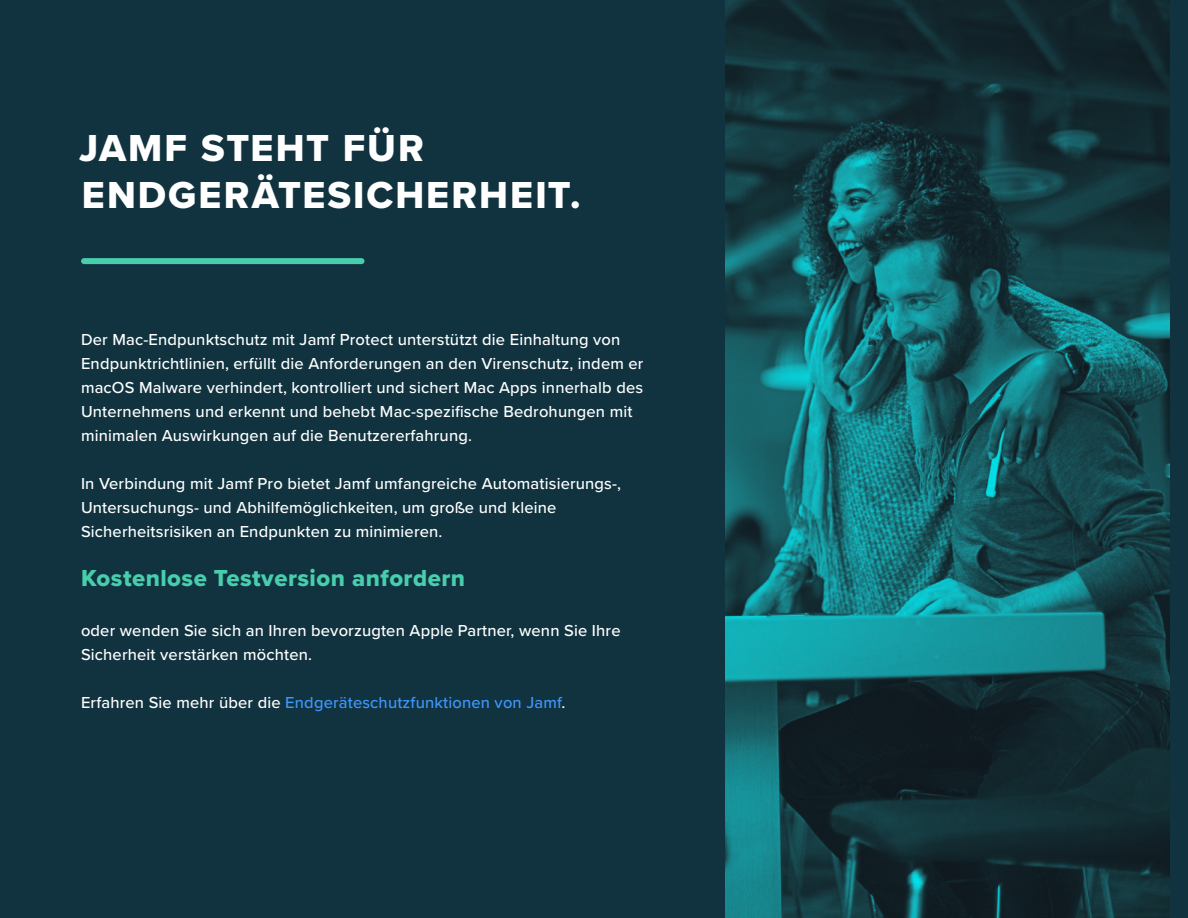
<style>
.page{position:relative;width:1188px;height:918px;background:#fff}
.page>*{position:absolute;margin:0;border:0;box-sizing:border-box;transform-origin:0 0}
.t1{font:39px/46.8px "Proxima Nova Extrabld";letter-spacing:.05em;color:#fff}
.List_Paragraph{font:24px "Proxima Nova Extrabld";letter-spacing:.02em;color:#48ceac}
.List_Paragraph-2{font:500 16.5px/24px "Proxima Nova";letter-spacing:.01em;color:#fff}
.List_Paragraph-3{font:500 16.5px "Proxima Nova";letter-spacing:.01em;color:#3e97fc}
.s1{color:#fff}
</style>
<div class="page">
<div style="left:0;top:0;width:726px;height:918px;background:#113340"></div>
<div style="left:84px;top:258px;width:278px;height:6px;background:#48ceac"></div>
<img style="left:726px;top:0;width:445px;height:918px">
<div style="left:1171px;top:0;width:17px;height:918px;background:#113340"></div>
<p class="t1" style="left:79px;top:125px;width:503px">JAMF STEHT FÜR<br>ENDGERÄTESICHERHEIT.</p>
<p class="List_Paragraph-2" style="left:81px;top:326px;width:564px">Der Mac-Endpunktschutz mit Jamf Protect unterstützt die Einhaltung von Endpunktrichtlinien, erfüllt die Anforderungen an den Virenschutz, indem er macOS Malware verhindert, kontrolliert und sichert Mac Apps innerhalb des Unternehmens und erkennt und behebt Mac-spezifische Bedrohungen mit minimalen Auswirkungen auf die Benutzererfahrung.</p>
<p class="List_Paragraph-2" style="left:81px;top:470px;width:542px">In Verbindung mit Jamf Pro bietet Jamf umfangreiche Automatisierungs-,<br>Untersuchungs- und Abhilfemöglichkeiten, um große und kleine<br>Sicherheitsrisiken an Endpunkten zu minimieren.</p>
<p class="List_Paragraph" style="left:81px;top:560px;width:386px">Kostenlose Testversion anfordern</p>
<p class="List_Paragraph-2" style="left:81px;top:617px;width:541px">oder wenden Sie sich an Ihren bevorzugten Apple Partner, wenn Sie Ihre<br>Sicherheit verstärken möchten.</p>
<p class="List_Paragraph-3" style="left:81px;top:690px;width:486px"><span class="s1">Erfahren Sie mehr über die</span> Endgeräteschutzfunktionen von Jamf<span class="s1">.</span></p>
</div>
